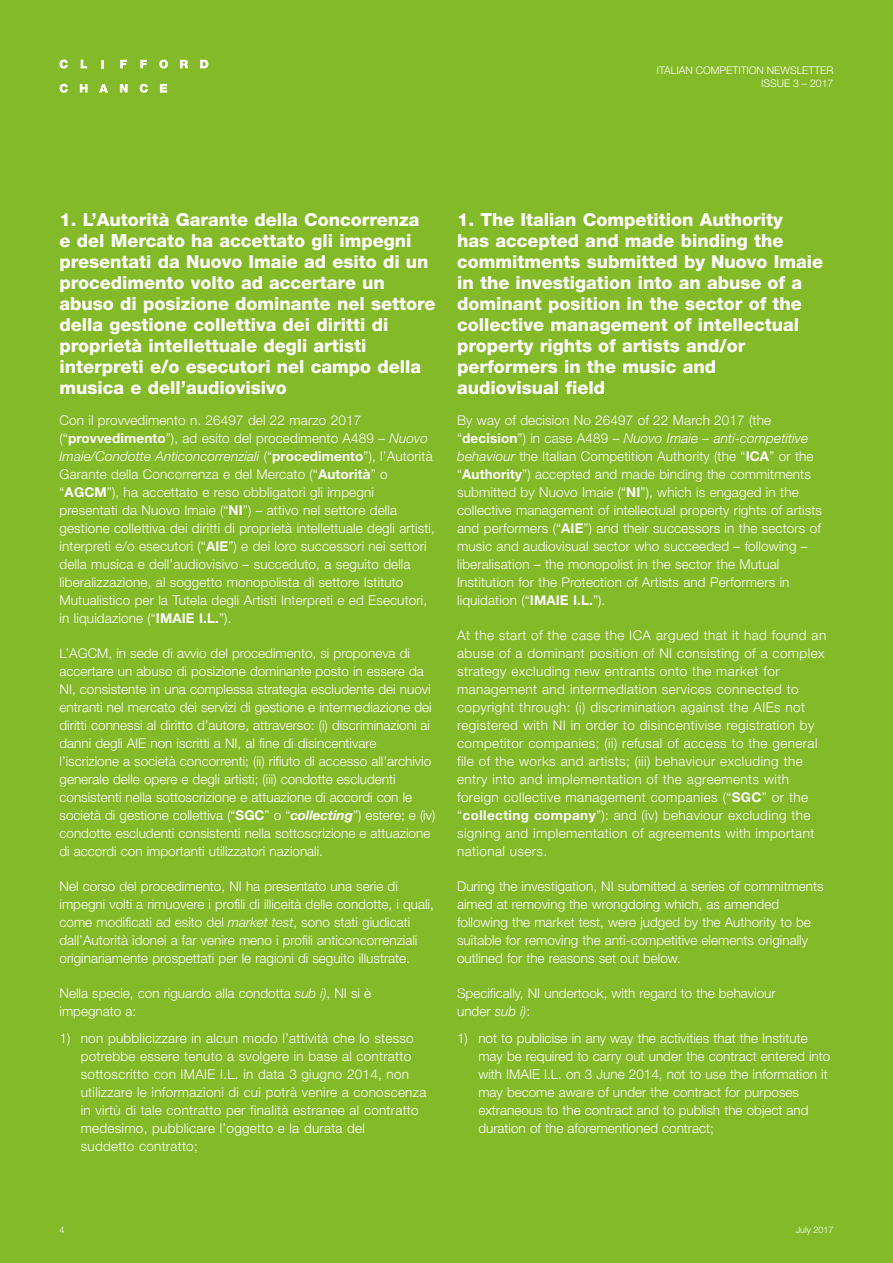
<style>
.page{position:relative;width:893px;height:1263px;background:#82bb27}
.page>*{position:absolute;margin:0;border:0;box-sizing:border-box;transform-origin:0 0}
._01__Main_Head{font:800 18px/21px "Helvetica Neue LT";color:#fff}
._05__Body_Text_4MM{font:300 13.5px/18px "Helvetica Neue LT";letter-spacing:.01em;color:#fff}
._05__Body_Text_4MM-2{font:300 13.5px/18px "Helvetica Neue LT";letter-spacing:.03em;color:#fff}
._07__Bullet_2MM{font:300 13.5px/18px "Helvetica Neue LT";letter-spacing:.02em;color:#fff}
._07__Bullet_2MM-2{font:300 13.5px/18px "Helvetica Neue LT";color:#fff}
._06__Body_Text_2MM{font:300 13.5px/18px "Helvetica Neue LT";color:#fff}
.t1{font:300 10.5px/13.5px "Helvetica Neue LT";color:#fff;text-align:right}
.t2{font:300 9px "Helvetica Neue LT";color:#fff}
.s1{font-weight:700}
.s2{font-style:italic}
.s3{font-weight:700;font-style:italic}
</style>
<div class="page">
<svg style="left:60px;top:60px;width:8px;height:9px"></svg>
<svg style="left:81px;top:60px;width:6px;height:8px"></svg>
<svg style="left:102px;top:60px;width:2px;height:8px"></svg>
<svg style="left:120px;top:60px;width:7px;height:8px"></svg>
<svg style="left:140px;top:60px;width:7px;height:8px"></svg>
<svg style="left:159px;top:60px;width:9px;height:9px"></svg>
<svg style="left:180px;top:60px;width:8px;height:8px"></svg>
<svg style="left:200px;top:60px;width:8px;height:8px"></svg>
<svg style="left:60px;top:84px;width:8px;height:9px"></svg>
<svg style="left:80px;top:84px;width:8px;height:9px"></svg>
<svg style="left:99px;top:84px;width:9px;height:9px"></svg>
<svg style="left:120px;top:84px;width:8px;height:9px"></svg>
<svg style="left:140px;top:84px;width:8px;height:9px"></svg>
<svg style="left:160px;top:84px;width:7px;height:9px"></svg>
<p class="t1" style="left:657px;top:63px;width:178px">ITALIAN COMPETITION NEWSLETTER<br>ISSUE 3 – 2017</p>
<p class="_01__Main_Head" style="left:60px;top:209px;width:377px">1. L’Autorità Garante della Concorrenza<br>e del Mercato ha accettato gli impegni presentati da Nuovo Imaie ad esito di un procedimento volto ad accertare un abuso di posizione dominante nel settore della gestione collettiva dei diritti di proprietà intellettuale degli artisti interpreti e/o esecutori nel campo della musica e dell’audiovisivo</p>
<p class="_05__Body_Text_4MM" style="left:60px;top:411px;width:377px">Con il provvedimento n. 26497 del 22 marzo 2017 (“<span class="s1">provvedimento</span>”), ad esito del procedimento A489 – <span class="s2">Nuovo Imaie/Condotte Anticoncorrenziali</span> (“<span class="s1">procedimento</span>”), l’Autorità Garante della Concorrenza e del Mercato (“<span class="s1">Autorità</span>” o “<span class="s1">AGCM</span>”), ha accettato e reso obbligatori gli impegni presentati da Nuovo Imaie (“<span class="s1">NI</span>”) – attivo nel settore della gestione collettiva dei diritti di proprietà intellettuale degli artisti, interpreti e/o esecutori (“<span class="s1">AIE</span>”) e dei loro successori nei settori della musica e dell’audiovisivo – succeduto, a seguito della liberalizzazione, al soggetto monopolista di settore Istituto Mutualistico per la Tutela degli Artisti Interpreti e ed Esecutori, in liquidazione (“<span class="s1">IMAIE I.L.</span>”).</p>
<p class="_05__Body_Text_4MM" style="left:60px;top:644px;width:377px">L’AGCM, in sede di avvio del procedimento, si proponeva di accertare un abuso di posizione dominante posto in essere da NI, consistente in una complessa strategia escludente dei nuovi entranti nel mercato dei servizi di gestione e intermediazione dei diritti connessi al diritto d’autore, attraverso: (i) discriminazioni ai danni degli AIE non iscritti a NI, al fine di disincentivare l’iscrizione a società concorrenti; (ii) rifiuto di accesso all’archivio generale delle opere e degli artisti; (iii) condotte escludenti consistenti nella sottoscrizione e attuazione di accordi con le società di gestione collettiva (“<span class="s1">SGC</span>” o “<span class="s3">collecting</span>”) estere; e (iv) condotte escludenti consistenti nella sottoscrizione e attuazione di accordi con importanti utilizzatori nazionali.</p>
<p class="_05__Body_Text_4MM" style="left:60px;top:877px;width:376px">Nel corso del procedimento, NI ha presentato una serie di impegni volti a rimuovere i profili di illiceità delle condotte, i quali, come modificati ad esito del <span class="s2">market test</span>, sono stati giudicati dall’Autorità idonei a far venire meno i profili anticoncorrenziali originariamente prospettati per le ragioni di seguito illustrate.</p>
<p class="_06__Body_Text_2MM" style="left:60px;top:984px;width:313px">Nella specie, con riguardo alla condotta <span class="s2">sub i)</span>, NI si è impegnato a:</p>
<p class="_07__Bullet_2MM" style="left:81px;top:1029px;width:347px;text-indent:-21px">1) non pubblicizzare in alcun modo l’attività che lo stesso potrebbe essere tenuto a svolgere in base al contratto sottoscritto con IMAIE I.L. in data 3 giugno 2014, non utilizzare le informazioni di cui potrà venire a conoscenza in virtù di tale contratto per finalità estranee al contratto medesimo, pubblicare l’oggetto e la durata del<br>suddetto contratto;</p>
<p class="_01__Main_Head" style="left:457px;top:209px;width:368px">1. The Italian Competition Authority<br>has accepted and made binding the commitments submitted by Nuovo Imaie in the investigation into an abuse of a dominant position in the sector of the collective management of intellectual property rights of artists and/or performers in the music and<br>audiovisual field</p>
<p class="_05__Body_Text_4MM" style="left:457px;top:411px;width:366px">By way of decision No 26497 of 22 March 2017 (the “<span class="s1">decision</span>”) in case A489 – <span class="s2">Nuovo Imaie – anti-competitive behaviour</span> the Italian Competition Authority (the “<span class="s1">ICA</span>” or the “<span class="s1">Authority</span>”) accepted and made binding the commitments submitted by Nuovo Imaie (“<span class="s1">NI</span>”), which is engaged in the collective management of intellectual property rights of artists and performers (“<span class="s1">AIE</span>”) and their successors in the sectors of music and audiovisual sector who succeeded – following – liberalisation – the monopolist in the sector the Mutual Institution for the Protection of Artists and Performers in liquidation (“<span class="s1">IMAIE I.L.</span>”).</p>
<p class="_05__Body_Text_4MM-2" style="left:457px;top:626px;width:371px">At the start of the case the ICA argued that it had found an abuse of a dominant position of NI consisting of a complex strategy excluding new entrants onto the market for management and intermediation services connected to copyright through: (i) discrimination against the AIEs not registered with NI in order to disincentivise registration by competitor companies; (ii) refusal of access to the general file of the works and artists; (iii) behaviour excluding the entry into and implementation of the agreements with foreign collective management companies (“<span class="s1">SGC</span>” or the “<span class="s1">collecting company</span>”): and (iv) behaviour excluding the signing and implementation of agreements with important national users.</p>
<p class="_05__Body_Text_4MM" style="left:457px;top:877px;width:368px">During the investigation, NI submitted a series of commitments aimed at removing the wrongdoing which, as amended following the market test, were judged by the Authority to be suitable for removing the anti-competitive elements originally outlined for the reasons set out below.</p>
<p class="_06__Body_Text_2MM" style="left:457px;top:984px;width:320px">Specifically, NI undertook, with regard to the behaviour under <span class="s2">sub i)</span>:</p>
<p class="_07__Bullet_2MM-2" style="left:478px;top:1029px;width:353px;text-indent:-21px">1) not to publicise in any way the activities that the Institute may be required to carry out under the contract entered into with IMAIE I.L. on 3 June 2014, not to use the information it may become aware of under the contract for purposes extraneous to the contract and to publish the object and duration of the aforementioned contract;</p>
<p class="t2" style="left:60px;top:1224px;width:7px">4</p>
<p class="t2" style="left:796px;top:1224px;width:39px">July 2017</p>
</div>
